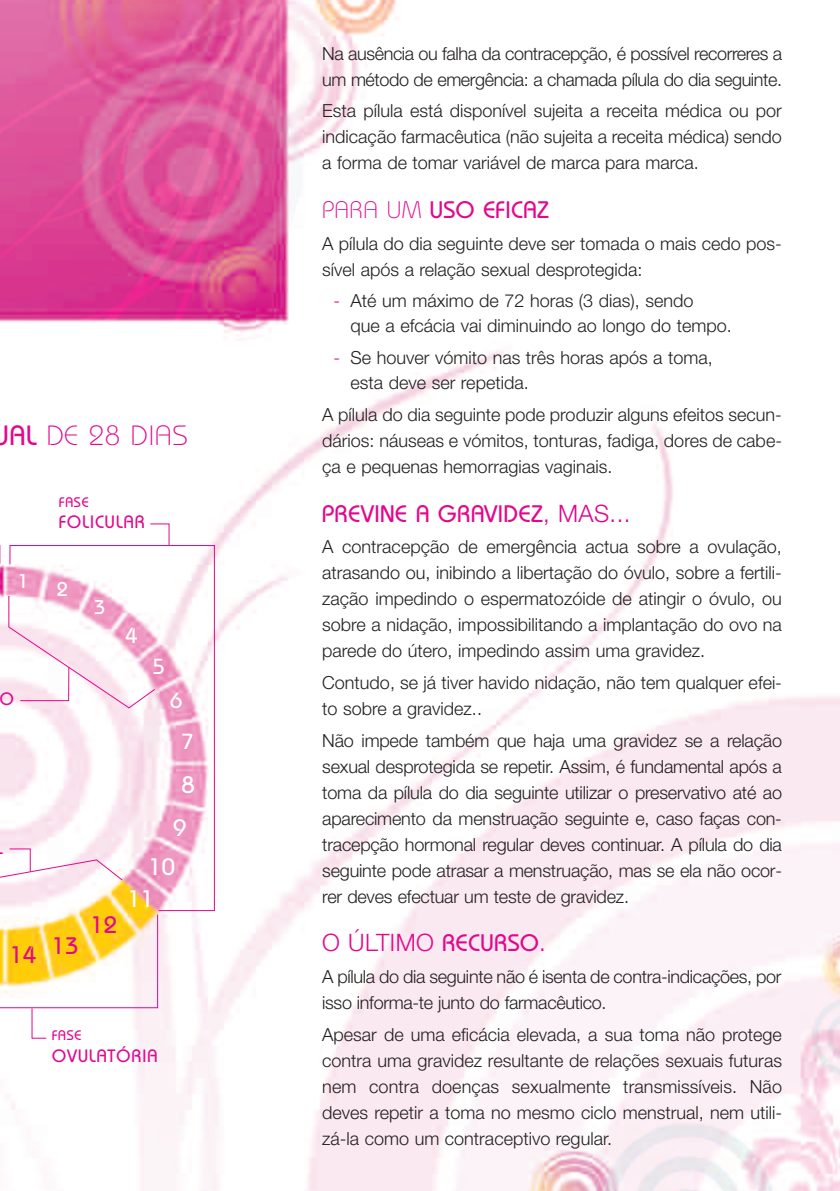
<style>
.page{position:relative;width:840px;height:1191px;background:#fff}
.page>*{position:absolute;margin:0;border:0;box-sizing:border-box;transform-origin:0 0}
.t1{font:300 28px "Bordeaux";letter-spacing:.015em;color:#e2078c}
.t2{font:500 24px "Bordeaux";letter-spacing:.015em;color:#e2078c}
.t3{font:300 24px "Helvetica Neue";letter-spacing:.015em;color:#e2078c}
.t4{font:500 24px/43.2px "Bordeaux";color:#fff;text-align:center}
.t5{font:500 22px/40.8px "Bordeaux";color:#fff;text-align:center}
.t6{font:500 20px "Bordeaux";color:#fff}
.t7{font:300 18px/26px "Helvetica Neue";color:#231f20;text-align:justify}
.t8{font:300 18px/25.6px "Helvetica Neue";letter-spacing:-.02em;color:#231f20}
.t9{font:500 18px "Bordeaux";letter-spacing:.055em;color:#e2078c}
.t10{font:500 14px "Bordeaux";letter-spacing:.055em;color:#e2078c}
.s1{font-weight:500}
.s2{font-weight:300}
.s3{color:#e2078c}
.s4{font-family:"Helvetica Neue";font-weight:300}
.s5{font-family:"Bordeaux";font-weight:500}
</style>
<div class="page">
<img style="left:0;top:0;width:839px;height:1191px">
<svg style="left:170px;top:544px;width:45px;height:367px"></svg>
<svg style="left:0;top:523px;width:170px;height:516px"></svg>
<h1 class="t1" style="left:-6px;top:419px;width:195px"><span class="s1">UAL</span> DE 28 DIAS</h1>
<p class="t6" style="left:18px;top:569px;width:13px">1</p>
<p class="t9" style="left:-1px;top:688px;width:15px">O</p>
<h2 class="t2" style="left:10px;top:941px;width:28px">14</h2>
<p class="t10" style="left:59px;top:494px;width:31px">FASE</p>
<p class="t9" style="left:59px;top:512px;width:87px">FOLICULAR</p>
<p class="t6" style="left:57px;top:577px;width:13px">2</p>
<h2 class="t2" style="left:52px;top:931px;width:28px">13</h2>
<p class="t6" style="left:94px;top:595px;width:13px">3</p>
<h2 class="t2" style="left:91px;top:910px;width:28px">12</h2>
<p class="t5" style="left:125px;top:614px;width:14px">4</p>
<p class="t5" style="left:152px;top:645px;width:14px">5</p>
<p class="t5" style="left:170px;top:680px;width:25px">6<br>7</p>
<h2 class="t4" style="left:173px;top:762px;width:23px">8<br>9</h2>
<h2 class="t4" style="left:127px;top:850px;width:49px;line-height:31.8px;text-align:left;text-indent:21px">10<br>11</h2>
<p class="t10" style="left:52px;top:1027px;width:31px">FASE</p>
<p class="t9" style="left:52px;top:1045px;width:107px">OVULATÓRIA</p>
<p class="t8" style="left:322px;top:41px;width:461px">Na ausência ou falha da contracepção, é possível recorreres a um método de emergência: a chamada pílula do dia seguinte.</p>
<p class="t7" style="left:322px;top:98px;width:461px">Esta pílula está disponível sujeita a receita médica ou por indicação farmacêutica (não sujeita a receita médica) sendo a forma de tomar variável de marca para marca.</p>
<h2 class="t2" style="left:322px;top:196px;width:228px"><span class="s2">PARA UM</span> USO EFICAZ</h2>
<p class="t7" style="left:322px;top:230px;width:461px">A pílula do dia seguinte deve ser tomada o mais cedo pos&shy;sível após a relação sexual desprotegida:</p>
<p class="t7" style="left:350px;top:287px;width:382px;text-indent:-17px"><span class="s3">-</span> Até um máximo de 72 horas (3 dias), sendo<br>que a efcácia vai diminuindo ao longo do tempo.</p>
<p class="t7" style="left:350px;top:344px;width:363px;text-indent:-17px"><span class="s3">-</span> Se houver vómito nas três horas após a toma, esta deve ser repetida.</p>
<p class="t7" style="left:322px;top:401px;width:461px">A pílula do dia seguinte pode produzir alguns efeitos secun&shy;dários: náuseas e vómitos, tonturas, fadiga, dores de cabe&shy;ça e pequenas hemorragias vaginais.</p>
<h2 class="t2" style="left:322px;top:499px;width:309px">PREVINE A GRAVIDEZ<span class="s4">, MAS...</span></h2>
<p class="t7" style="left:322px;top:533px;width:461px">A contracepção de emergência actua sobre a ovulação, atrasando ou, inibindo a libertação do óvulo, sobre a fertili&shy;zação impedindo o espermatozóide de atingir o óvulo, ou sobre a nidação, impossibilitando a implantação do ovo na parede do útero, impedindo assim uma gravidez.</p>
<p class="t7" style="left:322px;top:669px;width:461px">Contudo, se já tiver havido nidação, não tem qualquer efei&shy;to sobre a gravidez..</p>
<p class="t7" style="left:322px;top:727px;width:461px">Não impede também que haja uma gravidez se a relação sexual desprotegida se repetir. Assim, é fundamental após a toma da pílula do dia seguinte utilizar o preservativo até ao aparecimento da menstruação seguinte e, caso faças con&shy;tracepção hormonal regular deves continuar. A pílula do dia seguinte pode atrasar a menstruação, mas se ela não ocor&shy;rer deves efectuar um teste de gravidez.</p>
<h2 class="t3" style="left:322px;top:928px;width:225px">O ÚLTIMO <span class="s5">RECURSO</span>.</h2>
<p class="t7" style="left:322px;top:963px;width:460px">A pílula do dia seguinte não é isenta de contra-indicações, por isso informa-te junto do farmacêutico.</p>
<p class="t7" style="left:322px;top:1021px;width:461px">Apesar de uma eficácia elevada, a sua toma não protege contra uma gravidez resultante de relações sexuais futuras nem contra doenças sexualmente transmissíveis. Não deves repetir a toma no mesmo ciclo menstrual, nem utili&shy;zá-la como um contraceptivo regular.</p>
</div>
